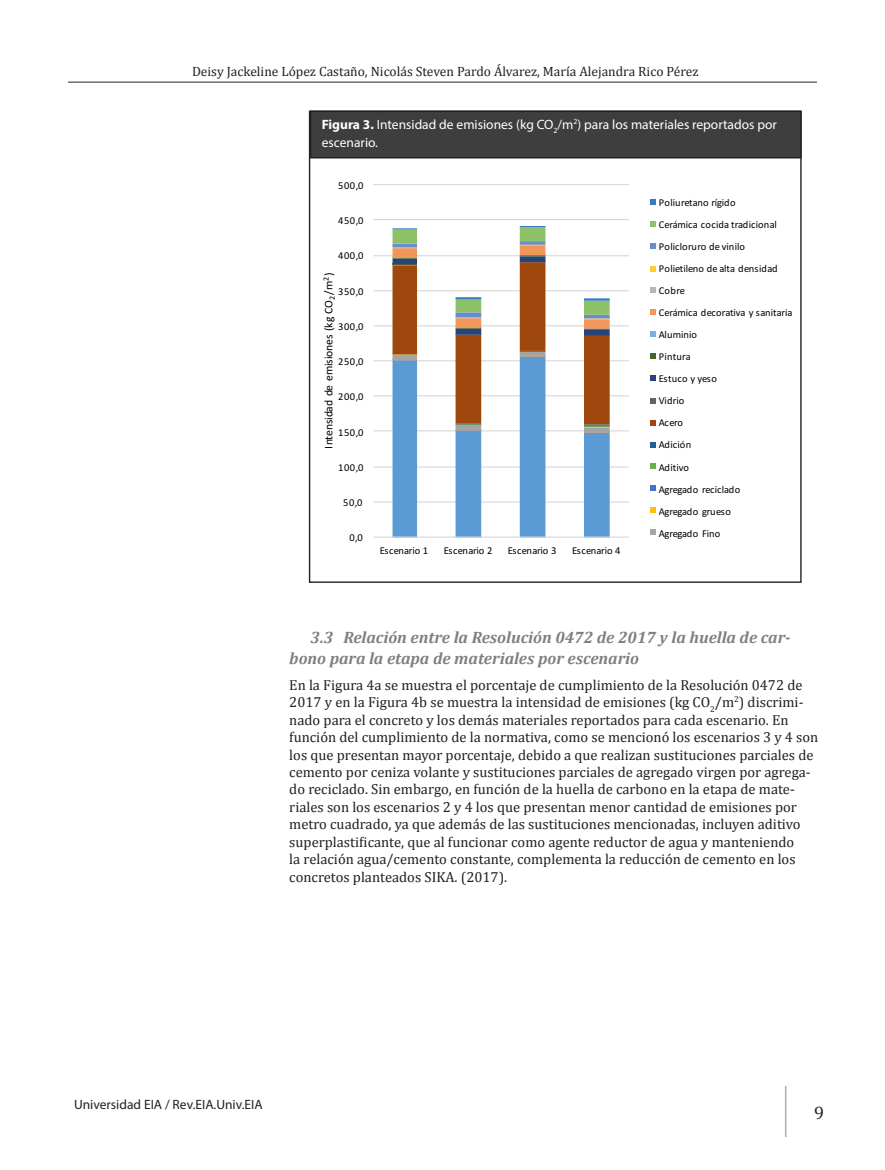
<style>
.page{position:relative;width:885px;height:1170px;background:#fff}
.page>*{position:absolute;margin:0;border:0;box-sizing:border-box;transform-origin:0 0}
.t1{font:18px "Cambria";color:#231f20}
._1_1{font:italic 700 16.5px/21px "Cambria";color:#7d7f83}
.Cuerpo_txt{font:14.55px/17.4px "Cambria";color:#231f20}
.t2{font:13.5px/18px "Myriad Pro";color:#fff}
.t3{font:13.5px "Cambria";color:#231f20}
.t4{font:13.5px "Myriad Pro";color:#231f20}
.t5{font:11.7px "Calibri";letter-spacing:-.025em;color:#000}
.t6{font:10.5px/22px "Calibri";letter-spacing:-.005em;color:#000}
.s1{font-weight:700}
</style>
<div class="page">
<hr style="left:784px;top:1085px;width:2px;height:51px;background:#a9acb0">
<hr style="left:68px;top:82px;width:748px;height:1px;background:#231f20">
<div style="left:310px;top:111px;width:490px;height:47px;background:#3e3e3f"></div>
<div style="left:310px;top:111px;width:491px;height:47px;border:1px solid #231f20"></div>
<hr style="left:373px;top:501px;width:256px;height:1px;background:#d9d9d9">
<hr style="left:373px;top:466px;width:256px;height:1px;background:#d9d9d9">
<hr style="left:373px;top:430px;width:256px;height:1px;background:#d9d9d9">
<hr style="left:373px;top:395px;width:256px;height:1px;background:#d9d9d9">
<hr style="left:373px;top:360px;width:256px;height:1px;background:#d9d9d9">
<hr style="left:373px;top:325px;width:256px;height:1px;background:#d9d9d9">
<hr style="left:373px;top:290px;width:256px;height:1px;background:#d9d9d9">
<hr style="left:373px;top:255px;width:256px;height:1px;background:#d9d9d9">
<hr style="left:373px;top:219px;width:256px;height:1px;background:#d9d9d9">
<hr style="left:373px;top:184px;width:256px;height:1px;background:#d9d9d9">
<svg style="left:392px;top:226px;width:217px;height:310px"></svg>
<hr style="left:584px;top:298px;width:25px;height:3px;background:#327dc2">
<hr style="left:373px;top:536px;width:256px;height:1px;background:#d9d9d9">
<svg style="left:650px;top:199px;width:6px;height:6px"></svg>
<svg style="left:650px;top:221px;width:6px;height:6px"></svg>
<svg style="left:650px;top:243px;width:6px;height:6px"></svg>
<svg style="left:650px;top:266px;width:6px;height:5px"></svg>
<svg style="left:650px;top:287px;width:6px;height:5px"></svg>
<svg style="left:650px;top:309px;width:6px;height:6px"></svg>
<svg style="left:650px;top:331px;width:6px;height:6px"></svg>
<svg style="left:650px;top:353px;width:6px;height:6px"></svg>
<svg style="left:650px;top:375px;width:6px;height:6px"></svg>
<svg style="left:650px;top:398px;width:6px;height:5px"></svg>
<svg style="left:650px;top:420px;width:6px;height:5px"></svg>
<svg style="left:650px;top:442px;width:6px;height:6px"></svg>
<svg style="left:650px;top:463px;width:6px;height:6px"></svg>
<svg style="left:650px;top:485px;width:6px;height:6px"></svg>
<svg style="left:650px;top:507px;width:6px;height:6px"></svg>
<svg style="left:650px;top:529px;width:6px;height:6px"></svg>
<p class="t3" style="left:192px;top:64px;width:508px">Deisy Jackeline López Castaño, Nicolás Steven Pardo Álvarez, María Alejandra Rico Pérez</p>
<p class="t2" style="left:321px;top:115px;width:456px"><span class="s1">Figura 3.</span> Intensidad de emisiones (kg CO<sub>2</sub>/m<sup>2</sup>) para los materiales reportados por escenario.</p>
<p class="t6" style="left:338px;top:174px;width:27px">500,0</p>
<p class="t6" style="left:338px;top:209px;width:27px">450,0</p>
<p class="t6" style="left:338px;top:244px;width:27px">400,0</p>
<p class="t5" style="left:320px;top:449px;width:178px;rotate:-90deg">Intensidad de emisiones (kg CO<sub>2</sub>/m<sup>2</sup>)</p>
<p class="t6" style="left:338px;top:280px;width:27px">350,0</p>
<p class="t6" style="left:338px;top:315px;width:27px">300,0</p>
<p class="t6" style="left:338px;top:350px;width:27px">250,0</p>
<p class="t6" style="left:338px;top:385px;width:27px">200,0</p>
<p class="t6" style="left:338px;top:420px;width:27px">150,0</p>
<p class="t6" style="left:338px;top:456px;width:27px">100,0</p>
<p class="t6" style="left:343px;top:491px;width:21px">50,0</p>
<p class="t6" style="left:349px;top:526px;width:15px">0,0</p>
<p class="t6" style="left:379px;top:539px;width:50px">Escenario 1</p>
<p class="t6" style="left:444px;top:539px;width:50px">Escenario 2</p>
<p class="t6" style="left:508px;top:539px;width:50px">Escenario 3</p>
<p class="t6" style="left:572px;top:539px;width:50px">Escenario 4</p>
<p class="t6" style="left:658px;top:191px;width:135px">Poliuretano rígido<br>Cerámica cocida tradicional<br>Policloruro de vinilo<br>Polietileno de alta densidad<br>Cobre<br>Cerámica decorativa y sanitaria<br>Aluminio<br>Pintura<br>Estuco y yeso<br>Vidrio<br>Acero<br>Adición<br>Aditivo<br>Agregado reciclado<br>Agregado grueso<br>Agregado Fino</p>
<p class="_1_1" style="left:289px;top:626px;width:502px;text-indent:21px">3.3 Relación entre la Resolución 0472 de 2017 y la huella de car&shy;bono para la etapa de materiales por escenario</p>
<p class="Cuerpo_txt" style="left:289px;top:676px;width:530px">En la Figura 4a se muestra el porcentaje de cumplimiento de la Resolución 0472 de 2017 y en la Figura 4b se muestra la intensidad de emisiones (kg CO<sub>2</sub>/m<sup>2</sup>) discrimi&shy;nado para el concreto y los demás materiales reportados para cada escenario. En función del cumplimiento de la normativa, como se mencionó los escenarios 3 y 4 son los que presentan mayor porcentaje, debido a que realizan sustituciones parciales de cemento por ceniza volante y sustituciones parciales de agregado virgen por agrega&shy;do reciclado. Sin embargo, en función de la huella de carbono en la etapa de mate&shy;riales son los escenarios 2 y 4 los que presentan menor cantidad de emisiones por metro cuadrado, ya que además de las sustituciones mencionadas, incluyen aditivo superplastificante, que al funcionar como agente reductor de agua y manteniendo<br>la relación agua/cemento constante, complementa la reducción de cemento en los concretos planteados SIKA. (2017).</p>
<p class="t4" style="left:74px;top:1095px;width:190px">Universidad EIA / Rev.EIA.Univ.EIA</p>
<p class="t1" style="left:813px;top:1101px;width:11px">9</p>
</div>
